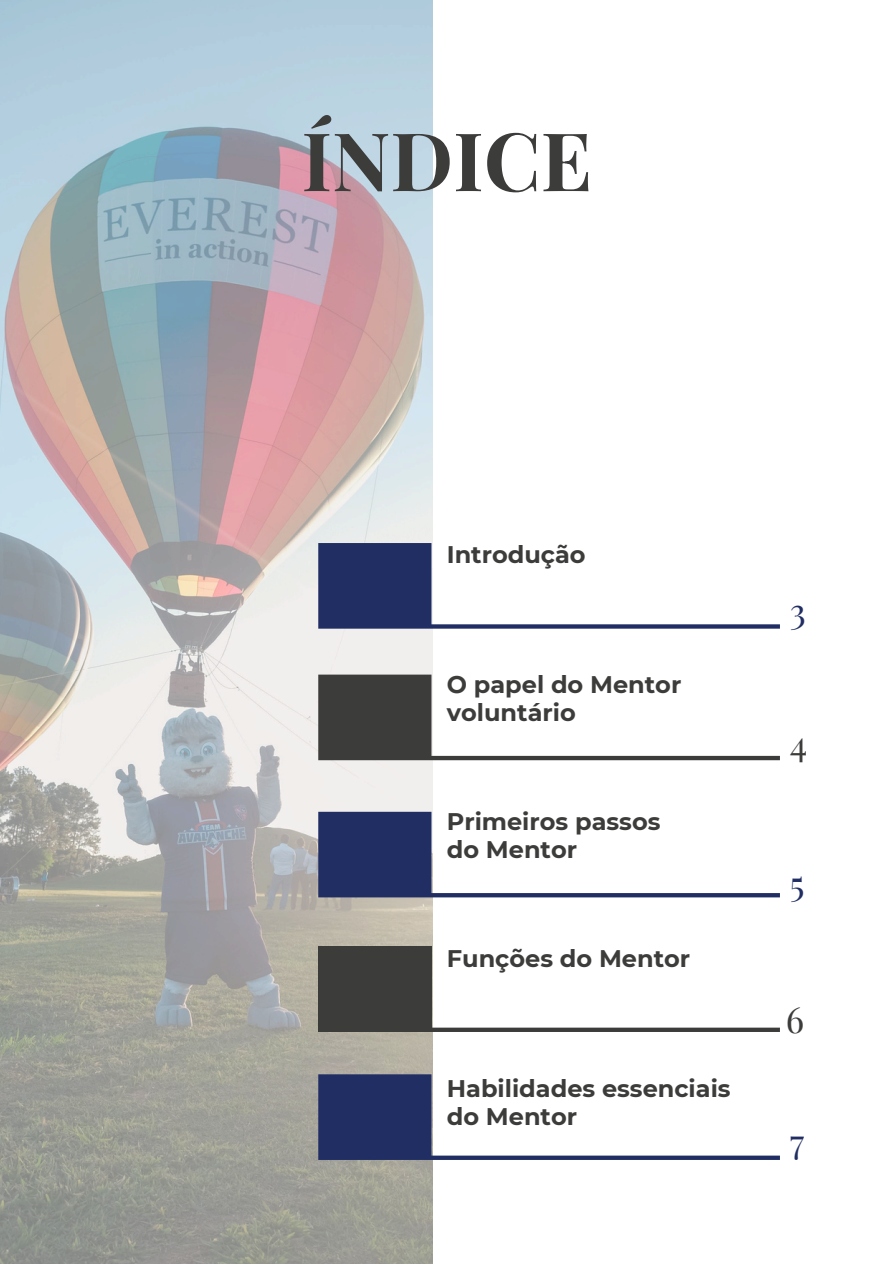
<style>
.page{position:relative;width:894px;height:1264px;background:#fff}
.page>*{position:absolute;margin:0;border:0;box-sizing:border-box;transform-origin:0 0}
.t1{font:700 80.85px "Playfair Display";color:#3c3c3b}
.t2{font:35.55px "Playfair Display SC";color:#212e63}
.t3{font:35.55px "Playfair Display SC";color:#3c3c3b}
.t4{font:700 24px/28.2px "Montserrat";color:#3c3c3b}
</style>
<div class="page">
<img style="left:0;top:0;width:432px;height:1263px">
<svg style="left:318px;top:543px;width:461px;height:85px"></svg>
<svg style="left:318px;top:674px;width:461px;height:86px"></svg>
<svg style="left:318px;top:811px;width:461px;height:86px"></svg>
<div style="left:318px;top:946px;width:113px;height:85px;background:#3c3c3b"></div>
<svg style="left:431px;top:1027px;width:348px;height:4px"></svg>
<svg style="left:318px;top:1074px;width:461px;height:85px"></svg>
<p class="t1" style="left:301px;top:104px;width:292px">ÍNDICE</p>
<p class="t4" style="left:446px;top:540px;width:140px">Introdução</p>
<p class="t4" style="left:446px;top:670px;width:236px">O papel do Mentor voluntário</p>
<p class="t4" style="left:446px;top:807px;width:215px">Primeiros passos</p>
<p class="t4" style="left:446px;top:835px;width:132px">do Mentor</p>
<p class="t4" style="left:446px;top:944px;width:245px">Funções do Mentor</p>
<p class="t4" style="left:446px;top:1074px;width:285px">Habilidades essenciais do Mentor</p>
<h1 class="t2" style="left:789px;top:586px;width:18px">3</h1>
<p class="t3" style="left:789px;top:718px;width:19px">4</p>
<p class="t2" style="left:789px;top:858px;width:16px">5</p>
<p class="t3" style="left:785px;top:994px;width:20px">6</p>
<p class="t2" style="left:789px;top:1116px;width:16px">7</p>
</div>
